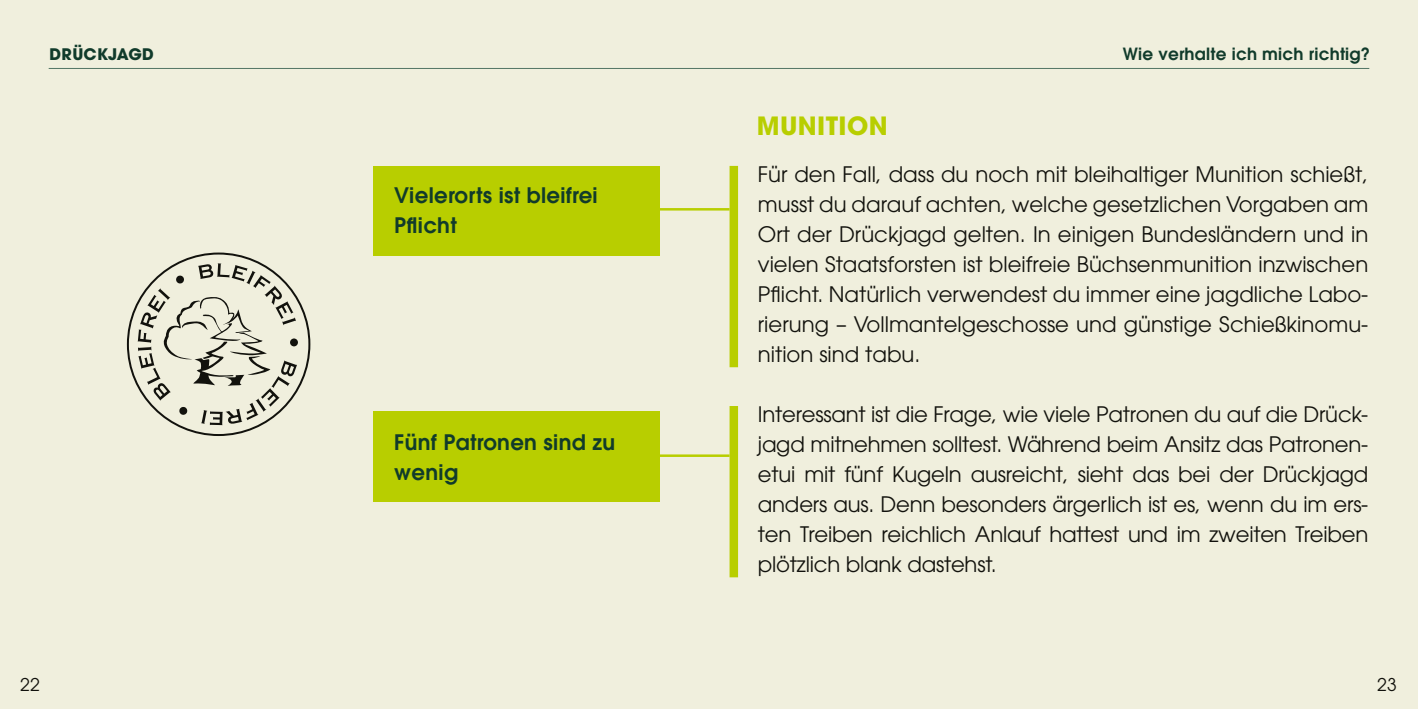
<style>
.page{position:relative;width:1418px;height:709px;background:#fff}
.page>*{position:absolute;margin:0;border:0;box-sizing:border-box;transform-origin:0 0}
.Unterkapitel_Headlin{font:700 25px "ITC Avant Gardefor FRA";letter-spacing:.015em;color:#b8ce00}
.Fließtext_mit_Absatz{font:21.25px/30px "ITC Avant Gardefor FRA";letter-spacing:-.005em;color:#12120d;text-align:justify}
.Textaushänger{font:600 21.25px/30px "ITC Avant Gardefor FRA";letter-spacing:.015em;color:#113b2b}
.t1{font:17.5px "ITC Avant Gardefor FRA";color:#12120d}
.t2{font:600 16.75px "ITC Avant Gardefor FRA";letter-spacing:.015em;color:#113b2b}
.t3{font:700 15.75px "ITC Avant Gardefor FRA";letter-spacing:.015em;color:#113b2b}
</style>
<div class="page">
<div style="left:0;top:0;width:1417px;height:709px;background:#f0efdd"></div>
<hr style="left:49px;top:68px;width:1320px;height:1px;background:#537564">
<div style="left:729px;top:166px;width:9px;height:201px;background:#b8ce00"></div>
<div style="left:729px;top:406px;width:9px;height:171px;background:#b8ce00"></div>
<div style="left:373px;top:412px;width:286px;height:90px;background:#b8ce00"></div>
<hr style="left:657px;top:454px;width:72px;height:3px;background:#b8ce00">
<div style="left:373px;top:166px;width:286px;height:89px;background:#b8ce00"></div>
<hr style="left:657px;top:208px;width:72px;height:2px;background:#b8ce00">
<svg style="left:127px;top:252px;width:183px;height:184px"></svg>
<p class="t3" style="left:50px;top:44px;width:106px">DRÜCKJAGD</p>
<p class="t2" style="left:1122px;top:43px;width:249px">Wie verhalte ich mich richtig?</p>
<p class="Textaushänger" style="left:394px;top:180px;width:205px">Vielerorts ist bleifrei<br>Pflicht</p>
<p class="Textaushänger" style="left:394px;top:426px;width:222px">Fünf Patronen sind zu wenig</p>
<p class="Unterkapitel_Headlin" style="left:756px;top:109px;width:132px">MUNITION</p>
<p class="Fließtext_mit_Absatz" style="left:758px;top:159px;width:612px">Für den Fall, dass du noch mit bleihaltiger Munition schießt, musst du darauf achten, welche gesetzlichen Vorgaben am Ort der Drückjagd gelten. In einigen Bundesländern und in vielen Staatsforsten ist bleifreie Büchsenmunition inzwischen Pflicht. Natürlich verwendest du immer eine jagdliche Labo&shy;rierung – Vollmantelgeschosse und günstige Schießkinomu&shy;nition sind tabu.</p>
<p class="Fließtext_mit_Absatz" style="left:758px;top:399px;width:612px">Interessant ist die Frage, wie viele Patronen du auf die Drück&shy;jagd mitnehmen solltest. Während beim Ansitz das Patronen&shy;etui mit fünf Kugeln ausreicht, sieht das bei der Drückjagd anders aus. Denn besonders ärgerlich ist es, wenn du im ers&shy;ten Treiben reichlich Anlauf hattest und im zweiten Treiben plötzlich blank dastehst.</p>
<p class="t1" style="left:20px;top:673px;width:21px">22</p>
<p class="t1" style="left:1377px;top:673px;width:21px">23</p>
</div>
